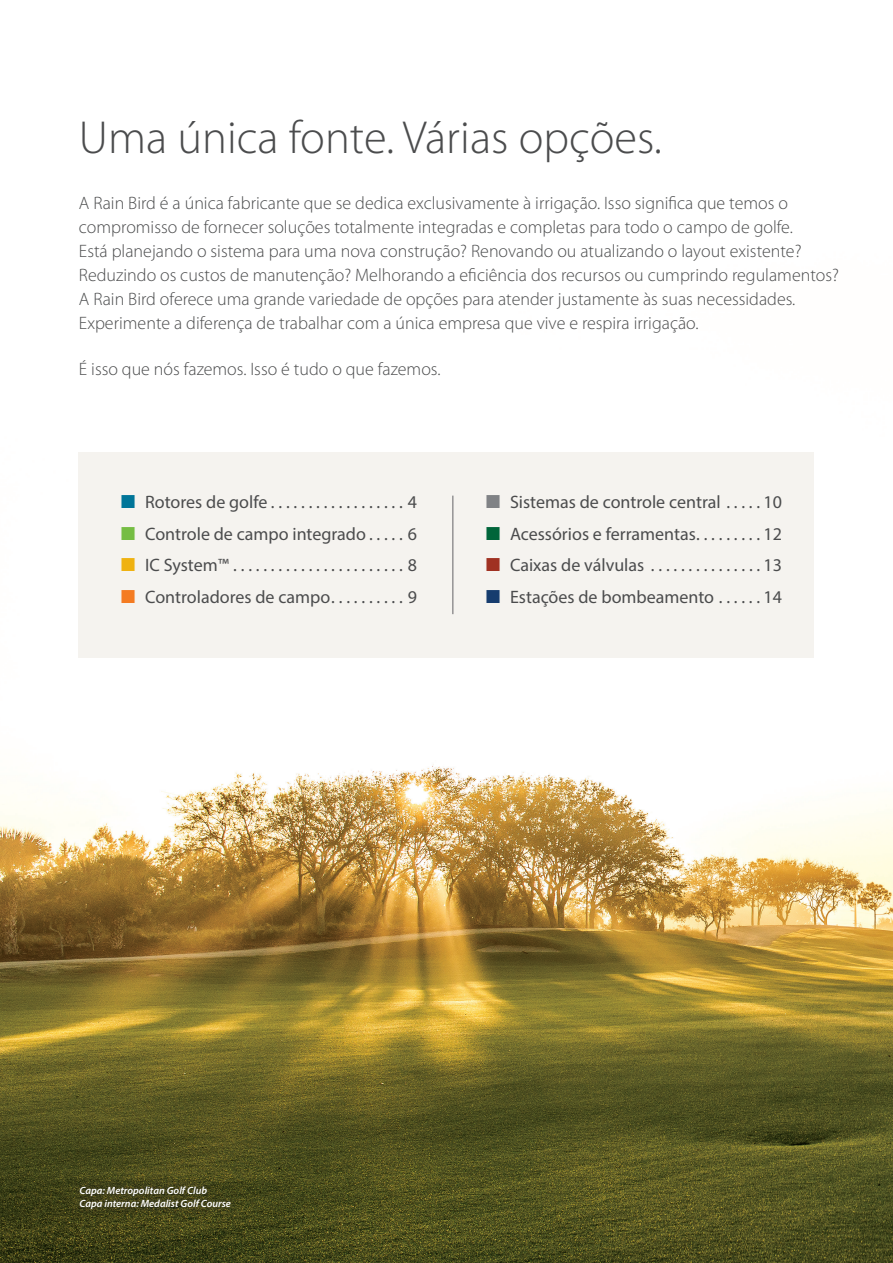
<style>
.page{position:relative;width:893px;height:1263px;background:#fff}
.page>*{position:absolute;margin:0;border:0;box-sizing:border-box;transform-origin:0 0}
.Intro_Head{font:300 46.5px "Myriad Pro";color:#4b4c4d}
.Intro_Body{font:300 18px/24px "Myriad Pro";color:#4b4c4d}
.t1{font:18px "Myriad Pro";color:#4b4c4d}
.Cutline_Note{font:italic 600 10.5px "Myriad Pro";color:#fff}
</style>
<div class="page">
<img style="left:0;top:452px;width:893px;height:811px">
<div style="left:71px;top:1176px;width:169px;height:42px;background:#231f20;opacity:.75"></div>
<div style="left:79px;top:452px;width:735px;height:206px;background:#f5f3ef"></div>
<hr style="left:452px;top:496px;width:1px;height:118px;background:#636366">
<p class="Intro_Head" style="left:79px;top:109px;width:585px">Uma única fonte. Várias opções.</p>
<p class="Intro_Body" style="left:79px;top:191px;width:761px">A Rain Bird é a única fabricante que se dedica exclusivamente à irrigação. Isso significa que temos o compromisso de fornecer soluções totalmente integradas e completas para todo o campo de golfe.<br>Está planejando o sistema para uma nova construção? Renovando ou atualizando o layout existente?<br>Reduzindo os custos de manutenção? Melhorando a eficiência dos recursos ou cumprindo regulamentos?<br>A Rain Bird oferece uma grande variedade de opções para atender justamente às suas necessidades.<br>Experimente a diferença de trabalhar com a única empresa que vive e respira irrigação.</p>
<p class="Intro_Body" style="left:79px;top:356px;width:363px">É isso que nós fazemos. Isso é tudo o que fazemos.</p>
<p class="t1" style="left:145px;top:491px;width:273px">Rotores de golfe . . . . . . . . . . . . . . . . . 4</p>
<p class="t1" style="left:145px;top:522px;width:273px">Controle de campo integrado . . . . . 6</p>
<p class="t1" style="left:145px;top:554px;width:273px">IC System™ . . . . . . . . . . . . . . . . . . . . . . . 8</p>
<p class="t1" style="left:145px;top:585px;width:273px">Controladores de campo . . . . . . . . . . 9</p>
<p class="t1" style="left:510px;top:491px;width:273px">Sistemas de controle central . . . . 10</p>
<p class="t1" style="left:510px;top:522px;width:273px">Acessórios e ferramentas . . . . . . . . 12</p>
<p class="t1" style="left:510px;top:554px;width:273px">Caixas de válvulas . . . . . . . . . . . . . . 13</p>
<p class="t1" style="left:510px;top:585px;width:273px">Estações de bombeamento . . . . . 14</p>
<p class="Cutline_Note" style="left:80px;top:1183px;width:129px">Capa: Metropolitan Golf Club</p>
<p class="Cutline_Note" style="left:80px;top:1197px;width:153px">Capa interna: Medalist Golf Course</p>
</div>
